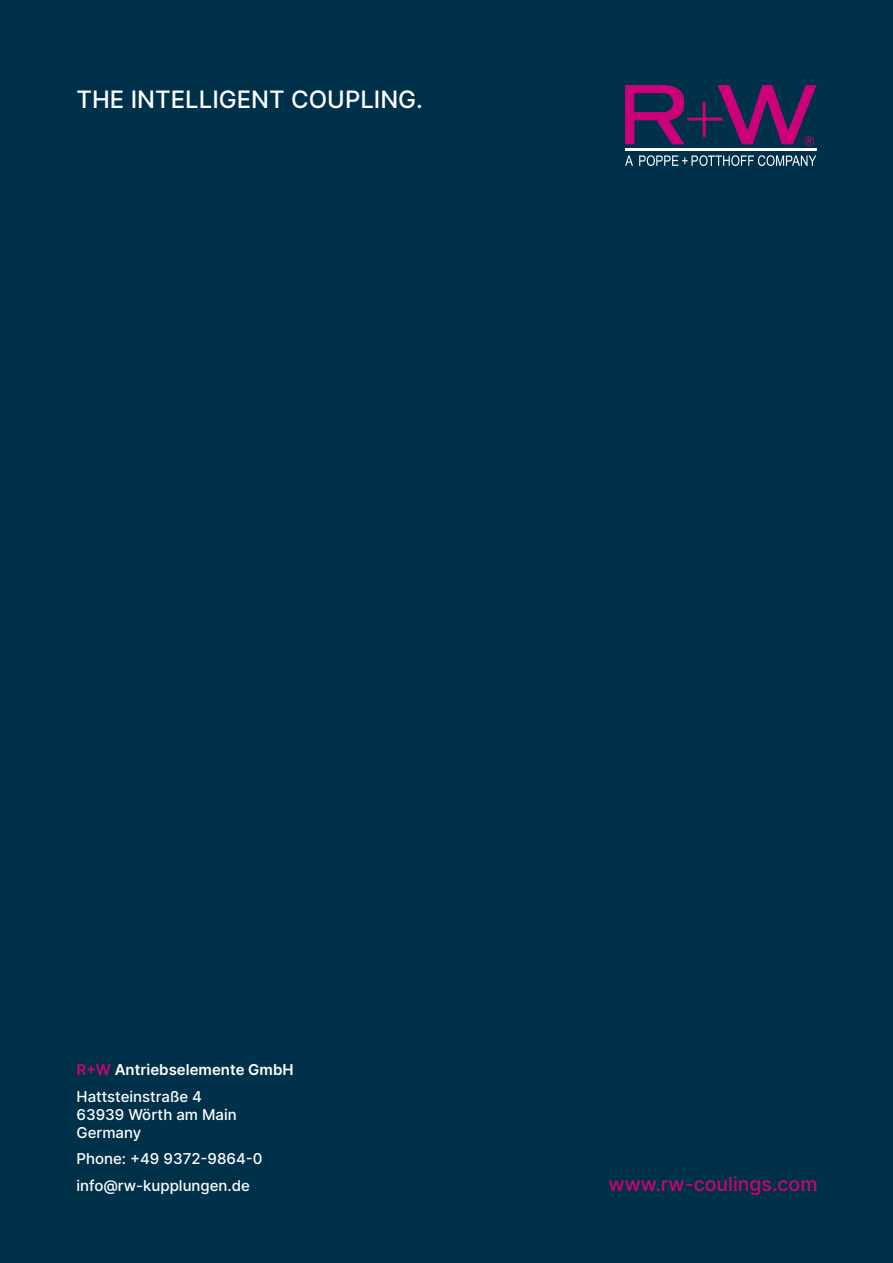
<style>
.page{position:relative;width:893px;height:1263px;background:#00314a}
.page>*{position:absolute;margin:0;border:0;box-sizing:border-box;transform-origin:0 0}
.t1{font:24px "Inter V";color:#fff}
.t2{font:500 19.5px "Inter";color:#cc017a}
.t3{font:500 15px "Inter";color:#fff}
.t4{font:600 15px "Inter";color:#fff}
.s1{color:#cc017a}
</style>
<div class="page">
<hr style="left:625px;top:148px;width:191px;height:3px;background:#fff">
<svg style="left:625px;top:155px;width:8px;height:11px"></svg>
<svg style="left:639px;top:155px;width:177px;height:11px"></svg>
<svg style="left:625px;top:85px;width:191px;height:61px"></svg>
<p class="t1" style="left:77px;top:82px;width:348px">THE INTELLIGENT COUPLING.</p>
<p class="t4" style="left:77px;top:1058px;width:219px"><span class="s1">R+W</span> Antriebselemente GmbH</p>
<p class="t3" style="left:77px;top:1085px;width:127px">Hattsteinstraße 4</p>
<p class="t3" style="left:77px;top:1103px;width:162px">63939 Wörth am Main</p>
<p class="t3" style="left:77px;top:1121px;width:66px">Germany</p>
<p class="t3" style="left:77px;top:1148px;width:187px">Phone: +49 9372-9864-0</p>
<p class="t3" style="left:77px;top:1174px;width:175px">info@rw-kupplungen.de</p>
<p class="t2" style="left:609px;top:1169px;width:210px">www.rw-coulings.com</p>
</div>
